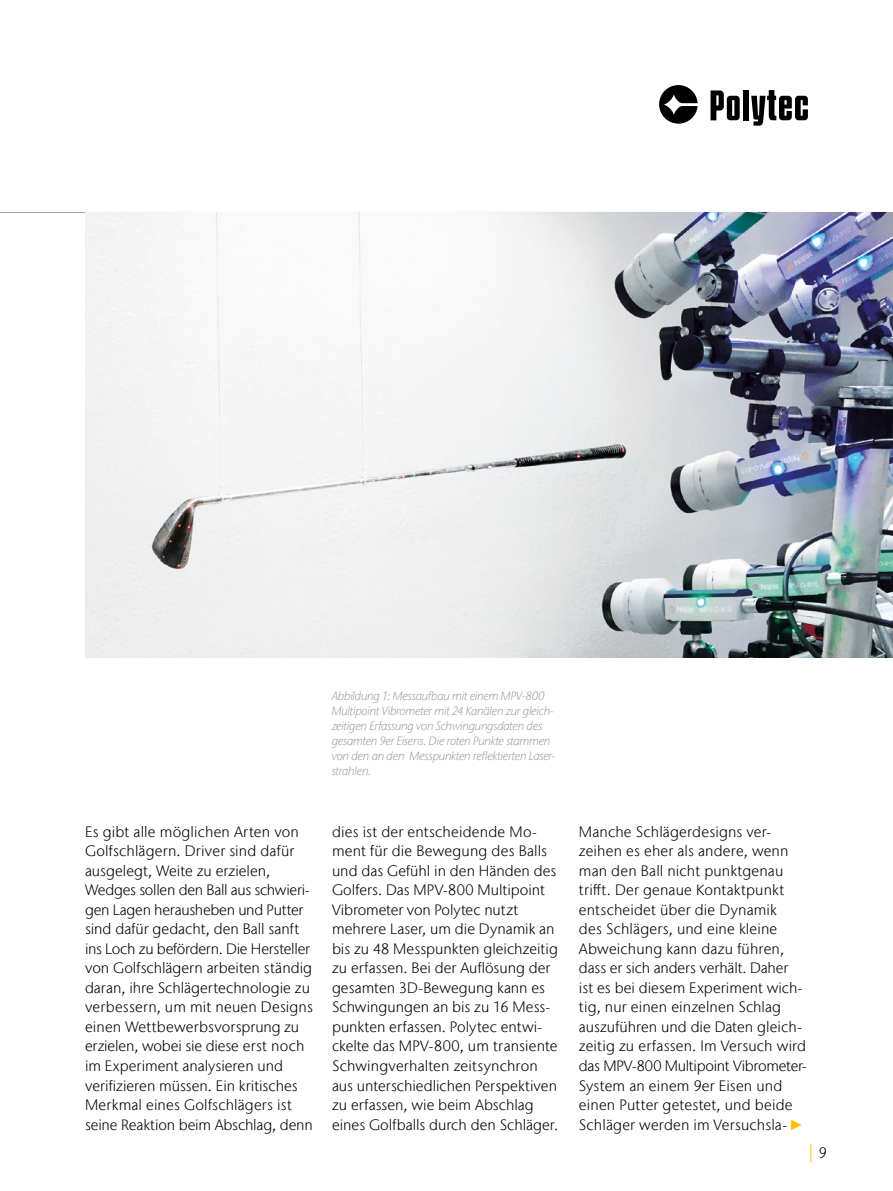
<style>
.page{position:relative;width:893px;height:1191px;background:#fff}
.page>*{position:absolute;margin:0;border:0;box-sizing:border-box;transform-origin:0 0}
.t1{font:300 18px "Stone Sans IIITC Com";color:#fcbf00}
.t2{font:300 15px/19.5px "Stone Sans IIITC Com";letter-spacing:.005em;color:#000}
.t3{font:italic 300 12px/15px "Stone Sans IIITC Com";letter-spacing:-.015em;color:#9d9d9c}
.s1{font-family:"Arial Narrow";font-weight:400;color:#fcbf00}
.s2{font-size:15px;color:#000}
</style>
<div class="page">
<div style="left:743px;top:90px;width:6px;height:30px;background:#000"></div>
<svg style="left:711px;top:90px;width:29px;height:30px"></svg>
<svg style="left:659px;top:85px;width:39px;height:39px"></svg>
<svg style="left:751px;top:90px;width:57px;height:36px"></svg>
<hr style="left:0;top:212px;width:893px;height:1px;background:#9d9d9c">
<img style="left:85px;top:213px;width:808px;height:445px">
<p class="t3" style="left:332px;top:689px;width:225px">Abbildung 1: Messaufbau mit einem MPV-800<br>Multipoint Vibrometer mit 24 Kanälen zur gleich&shy;zeitigen Erfassung von Schwingungsdaten des gesamten 9er Eisens. Die roten Punkte stammen von den an den Messpunkten reflektierten Laser&shy;strahlen.</p>
<p class="t2" style="left:85px;top:822px;width:229px">Es gibt alle möglichen Arten von Golfschlägern. Driver sind dafür ausgelegt, Weite zu erzielen, Wedges sollen den Ball aus schwieri&shy;gen Lagen herausheben und Putter sind dafür gedacht, den Ball sanft ins Loch zu befördern. Die Hersteller von Golfschlägern arbeiten ständig daran, ihre Schlägertechnologie zu verbessern, um mit neuen Designs einen Wettbewerbsvorsprung zu erzielen, wobei sie diese erst noch im Experiment analysieren und verifizieren müssen. Ein kritisches Merkmal eines Golfschlägers ist seine Reaktion beim Abschlag, denn</p>
<p class="t2" style="left:332px;top:822px;width:228px">dies ist der entscheidende Mo&shy;ment für die Bewegung des Balls und das Gefühl in den Händen des<br>Golfers. Das MPV-800 Multipoint<br>Vibrometer von Polytec nutzt mehrere Laser, um die Dynamik an bis zu 48 Messpunkten gleichzeitig zu erfassen. Bei der Auflösung der gesamten 3D-Bewegung kann es<br>Schwingungen an bis zu 16 Mess&shy;punkten erfassen. Polytec entwi&shy;ckelte das MPV-800, um transiente<br>Schwingverhalten zeitsynchron aus unterschiedlichen Perspektiven zu erfassen, wie beim Abschlag eines Golfballs durch den Schläger.</p>
<p class="t2" style="left:579px;top:822px;width:229px">Manche Schlägerdesigns ver&shy;zeihen es eher als andere, wenn man den Ball nicht punktgenau trifft. Der genaue Kontaktpunkt entscheidet über die Dynamik<br>des Schlägers, und eine kleine<br>Abweichung kann dazu führen, dass er sich anders verhält. Daher<br>ist es bei diesem Experiment wich&shy;tig, nur einen einzelnen Schlag auszuführen und die Daten gleich&shy;zeitig zu erfassen. Im Versuch wird das MPV-800 Multipoint Vibrometer-<br>System an einem 9er Eisen und einen Putter getestet, und beide<br>Schläger werden im Versuchsla- <span class="s1">►</span></p>
<p class="t1" style="left:808px;top:1141px;width:21px">| <span class="s2">9</span></p>
</div>
